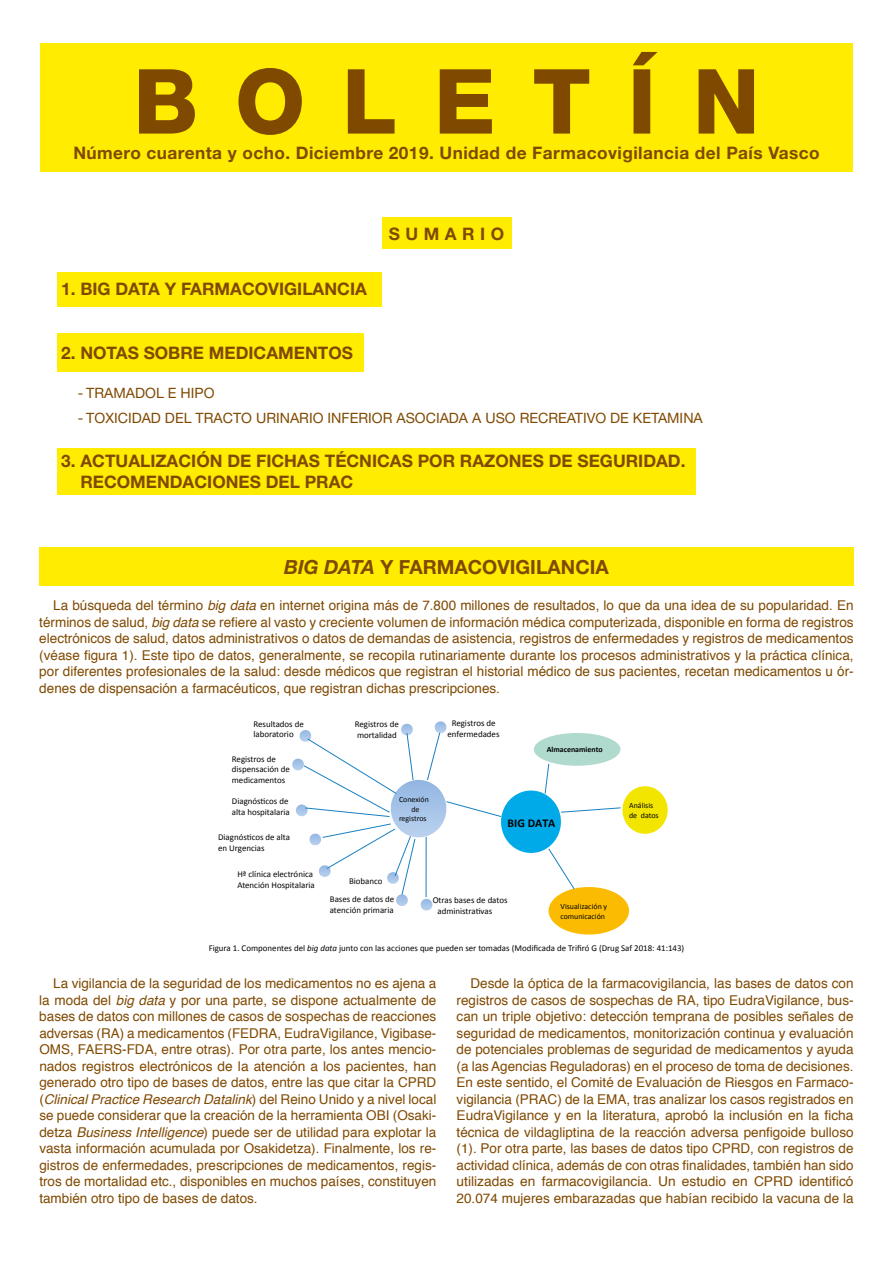
<style>
.page{position:relative;width:893px;height:1263px;background:#fff}
.page>*{position:absolute;margin:0;border:0;box-sizing:border-box;transform-origin:0 0}
.t1{font:800 90px "Helvetica Neue LT Std";letter-spacing:.41em;color:#804900}
.t2{font:700 19.5px "Helvetica Neue LT Std";color:#804900}
.t3{font:700 17.25px/20.7px "Helvetica Neue LT Std";color:#804900}
.t4{font:700 17.25px "Helvetica Neue LT Std";letter-spacing:.025em;color:#804900}
.t5{font:700 17.25px "Helvetica Neue LT Std";letter-spacing:.32em;color:#804900}
.t6{font:14.25px "Helvetica Neue LT Std";color:#804900}
.t7{font:13.5px/16.5px "Helvetica";color:#804900;text-align:justify}
.t8{font:700 11.85px "Calibri";color:#020203}
.t9{font:8.85px/10.9px "Calibri";letter-spacing:-.005em;color:#020203}
.t10{font:7.95px/9.8px "Calibri";color:#020203}
.t11{font:700 7.95px "Calibri";letter-spacing:-.005em;color:#020203}
.s1{font-style:italic}
</style>
<div class="page">
<div style="left:382px;top:217px;width:130px;height:32px;background:#ffec00"></div>
<div style="left:40px;top:43px;width:813px;height:129px;background:#ffec00"></div>
<div style="left:57px;top:272px;width:325px;height:34px;background:#ffec00"></div>
<div style="left:57px;top:448px;width:638px;height:47px;background:#ffec00"></div>
<div style="left:57px;top:334px;width:307px;height:38px;background:#ffec00"></div>
<div style="left:39px;top:547px;width:815px;height:39px;background:#ffec00"></div>
<svg style="left:292px;top:721px;width:376px;height:214px"></svg>
<h1 class="t1" style="left:133px;top:48px;width:628px">BOLETÍN</h1>
<p class="t4" style="left:73px;top:142px;width:748px">Número cuarenta y ocho. Diciembre 2019. Unidad de Farmacovigilancia del País Vasco</p>
<p class="t3" style="left:61px;top:278px;width:307px">1. BIG DATA Y FARMACOVIGILANCIA</p>
<p class="t5" style="left:389px;top:223px;width:117px">SUMARIO</p>
<p class="t3" style="left:61px;top:342px;width:293px">2. NOTAS SOBRE MEDICAMENTOS</p>
<p class="t6" style="left:78px;top:385px;width:138px">- TRAMADOL E HIPO</p>
<p class="t6" style="left:78px;top:410px;width:626px">- TOXICIDAD DEL TRACTO URINARIO INFERIOR ASOCIADA A USO RECREATIVO DE KETAMINA</p>
<p class="t3" style="left:80px;top:450px;width:607px;text-indent:-19px">3. ACTUALIZACIÓN DE FICHAS TÉCNICAS POR RAZONES DE SEGURIDAD.<br>RECOMENDACIONES DEL PRAC</p>
<h2 class="t2" style="left:284px;top:555px;width:326px"><span class="s1">BIG DATA</span> Y FARMACOVIGILANCIA</h2>
<p class="t7" style="left:39px;top:598px;width:816px;text-indent:14px">La búsqueda del término <span class="s1">big data</span> en internet origina más de 7.800 millones de resultados, lo que da una idea de su popularidad. En términos de salud, <span class="s1">big data</span> se refiere al vasto y creciente volumen de información médica computerizada, disponible en forma de registros electrónicos de salud, datos administrativos o datos de demandas de asistencia, registros de enfermedades y registros de medicamentos (véase figura 1). Este tipo de datos, generalmente, se recopila rutinariamente durante los procesos administrativos y la práctica clínica, por diferentes profesionales de la salud: desde médicos que registran el historial médico de sus pacientes, recetan medicamentos u ór&shy;denes de dispensación a farmacéuticos, que registran dichas prescripciones.</p>
<p class="t9" style="left:254px;top:719px;width:52px">Resultados de laboratorio</p>
<p class="t9" style="left:232px;top:754px;width:59px">Registros de dispensación de medicamentos</p>
<p class="t9" style="left:232px;top:796px;width:59px">Diagnósticos de alta hospitalaria</p>
<p class="t9" style="left:218px;top:832px;width:74px">Diagnósticos de alta en Urgencias</p>
<p class="t9" style="left:237px;top:869px;width:79px">Hª clínica electrónica<br>Atención Hospitalaria</p>
<p class="t9" style="left:355px;top:719px;width:45px">Registros de mortalidad</p>
<p class="t10" style="left:399px;top:795px;width:31px;text-align:center">Conexión de registros</p>
<p class="t9" style="left:447px;top:719px;width:54px;text-align:center">Registros de enfermedades</p>
<p class="t11" style="left:547px;top:747px;width:57px">Almacenamiento</p>
<p class="t8" style="left:508px;top:818px;width:49px">BIG DATA</p>
<p class="t9" style="left:330px;top:872px;width:66px;line-height:18.8px;text-indent:19px">Biobanco<br>Bases de datos de</p>
<p class="t9" style="left:330px;top:906px;width:65px">atención primaria</p>
<p class="t9" style="left:437px;top:895px;width:72px;text-indent:-5px">Otras bases de datos administrativas</p>
<p class="t10" style="left:561px;top:902px;width:48px">Visualización y comunicación</p>
<p class="t10" style="left:629px;top:801px;width:31px">Análisis de datos</p>
<p class="t9" style="left:209px;top:944px;width:477px">Figura 1. Componentes del <span class="s1">big data</span> junto con las acciones que pueden ser tomadas (Modificada de Trifiró G (Drug Saf 2018: 41:143)</p>
<p class="t7" style="left:39px;top:976px;width:399px;text-indent:14px">La vigilancia de la seguridad de los medicamentos no es ajena a la moda del <span class="s1">big data</span> y por una parte, se dispone actualmente de bases de datos con millones de casos de sospechas de reacciones adversas (RA) a medicamentos (FEDRA, EudraVigilance, Vigibase-OMS, FAERS-FDA, entre otras). Por otra parte, los antes mencio&shy;nados registros electrónicos de la atención a los pacientes, han generado otro tipo de bases de datos, entre las que citar la CPRD (<span class="s1">Clinical Practice Research Datalink</span>) del Reino Unido y a nivel local se puede considerar que la creación de la herramienta OBI (Osaki&shy;detza <span class="s1">Business Intelligence</span>) puede ser de utilidad para explotar la vasta información acumulada por Osakidetza). Finalmente, los re&shy;gistros de enfermedades, prescripciones de medicamentos, regis&shy;tros de mortalidad etc., disponibles en muchos países, constituyen también otro tipo de bases de datos.</p>
<p class="t7" style="left:457px;top:975px;width:399px;text-indent:14px">Desde la óptica de la farmacovigilancia, las bases de datos con registros de casos de sospechas de RA, tipo EudraVigilance, bus&shy;can un triple objetivo: detección temprana de posibles señales de seguridad de medicamentos, monitorización continua y evaluación de potenciales problemas de seguridad de medicamentos y ayuda (a las Agencias Reguladoras) en el proceso de toma de decisiones.<br>En este sentido, el Comité de Evaluación de Riesgos en Farmaco&shy;vigilancia (PRAC) de la EMA, tras analizar los casos registrados en EudraVigilance y en la literatura, aprobó la inclusión en la ficha técnica de vildagliptina de la reacción adversa penfigoide bulloso (1). Por otra parte, las bases de datos tipo CPRD, con registros de actividad clínica, además de con otras finalidades, también han sido utilizadas en farmacovigilancia. Un estudio en CPRD identificó 20.074 mujeres embarazadas que habían recibido la vacuna de la</p>
</div>
